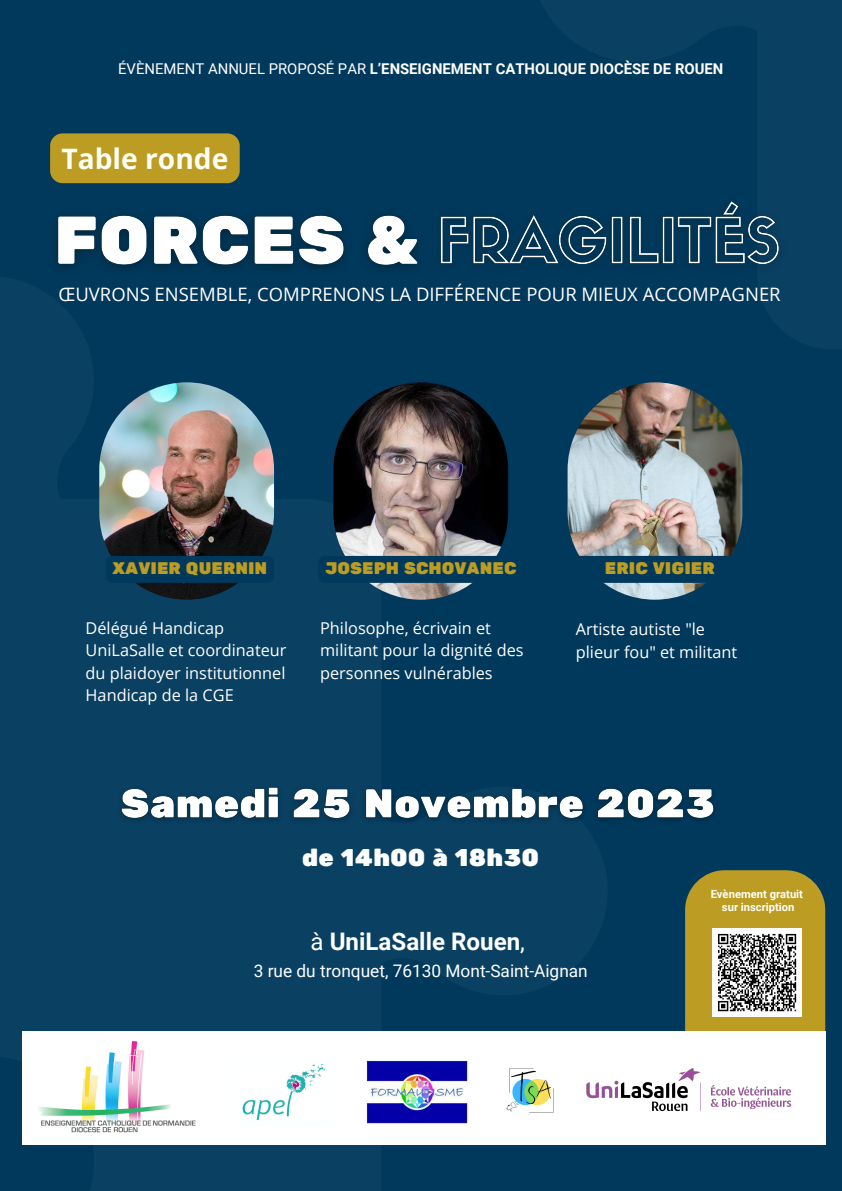
<style>
.page{position:relative;width:842px;height:1191px;background:#fff}
.page>*{position:absolute;margin:0;border:0;box-sizing:border-box;transform-origin:0 0}
.t1{font:700 28.2px "Open Sans";color:#fffff6}
.t2{font:700 24.1px "Roboto";color:#fff}
.t3{font:24.1px "Rubik One";color:#fff}
.t4{font:18.5px "Open Sans";color:#fff}
.t5{font:17.3px "Roboto";color:#fff}
.t6{font:16.7px "Rubik One";color:#bc9c22}
.t7{font:16.3px/22.5px "Open Sans";color:#fff}
.t8{font:700 14.9px "Roboto";color:#fff}
.t9{font:700 11.2px "Roboto";color:#fffff6}
.s1{font-weight:400}
</style>
<div class="page">
<div style="left:0;top:0;width:842px;height:1190px;background:#00395c"></div>
<div style="left:685px;top:870px;width:140px;height:208px;background:#bc9c22;border-radius:40px"></div>
<div style="left:22px;top:1030px;width:803px;height:114px;background:#fff"></div>
<img style="left:506px;top:1068px;width:48px;height:45px">
<img style="left:38px;top:1041px;width:158px;height:92px">
<img style="left:586px;top:1068px;width:206px;height:44px">
<img style="left:713px;top:928px;width:88px;height:88px">
<img style="left:99px;top:382px;width:175px;height:217px;border-radius:87px">
<img style="left:333px;top:382px;width:175px;height:217px;border-radius:87px">
<img style="left:568px;top:382px;width:174px;height:217px;border-radius:87px">
<img style="left:242px;top:1064px;width:84px;height:56px">
<img style="left:367px;top:1060px;width:101px;height:63px">
<img style="left:121px;top:787px;width:593px;height:34px">
<div style="left:50px;top:133px;width:190px;height:50px;background:#bc9c22"></div>
<img style="left:56px;top:215px;width:362px;height:54px">
<img style="left:440px;top:201px;width:339px;height:64px">
<svg style="left:111px;top:556px;width:151px;height:27px"></svg>
<svg style="left:345px;top:556px;width:151px;height:27px"></svg>
<svg style="left:580px;top:556px;width:150px;height:27px"></svg>
<p class="t8" style="left:118px;top:60px;width:607px"><span class="s1">ÉVÈNEMENT ANNUEL PROPOSÉ PAR</span> L’ENSEIGNEMENT CATHOLIQUE DIOCÈSE DE ROUEN</p>
<p class="t1" style="left:61px;top:139px;width:169px">Table ronde</p>
<p class="t4" style="left:58px;top:281px;width:724px">ŒUVRONS ENSEMBLE, COMPRENONS LA DIFFÉRENCE POUR MIEUX ACCOMPAGNER</p>
<p class="t6" style="left:113px;top:558px;width:156px">XAVIER QUERNIN</p>
<p class="t7" style="left:86px;top:616px;width:202px">Délégué Handicap<br>UniLaSalle et coordinateur du plaidoyer institutionnel<br>Handicap de la CGE</p>
<p class="t6" style="left:325px;top:558px;width:193px">JOSEPH SCHOVANEC</p>
<p class="t6" style="left:605px;top:558px;width:111px">ERIC VIGIER</p>
<p class="t7" style="left:320px;top:616px;width:205px">Philosophe, écrivain et militant pour la dignité des personnes vulnérables</p>
<p class="t7" style="left:576px;top:617px;width:163px">Artiste autiste "le plieur fou" et militant</p>
<p class="t3" style="left:302px;top:843px;width:238px">de 14h00 à 18h30</p>
<p class="t9" style="left:711px;top:887px;width:94px">Evènement gratuit</p>
<p class="t9" style="left:722px;top:900px;width:74px">sur inscription</p>
<p class="t2" style="left:311px;top:927px;width:216px"><span class="s1">à</span> UniLaSalle Rouen<span class="s1">,</span></p>
<p class="t5" style="left:254px;top:960px;width:336px">3 rue du tronquet, 76130 Mont-Saint-Aignan</p>
</div>
